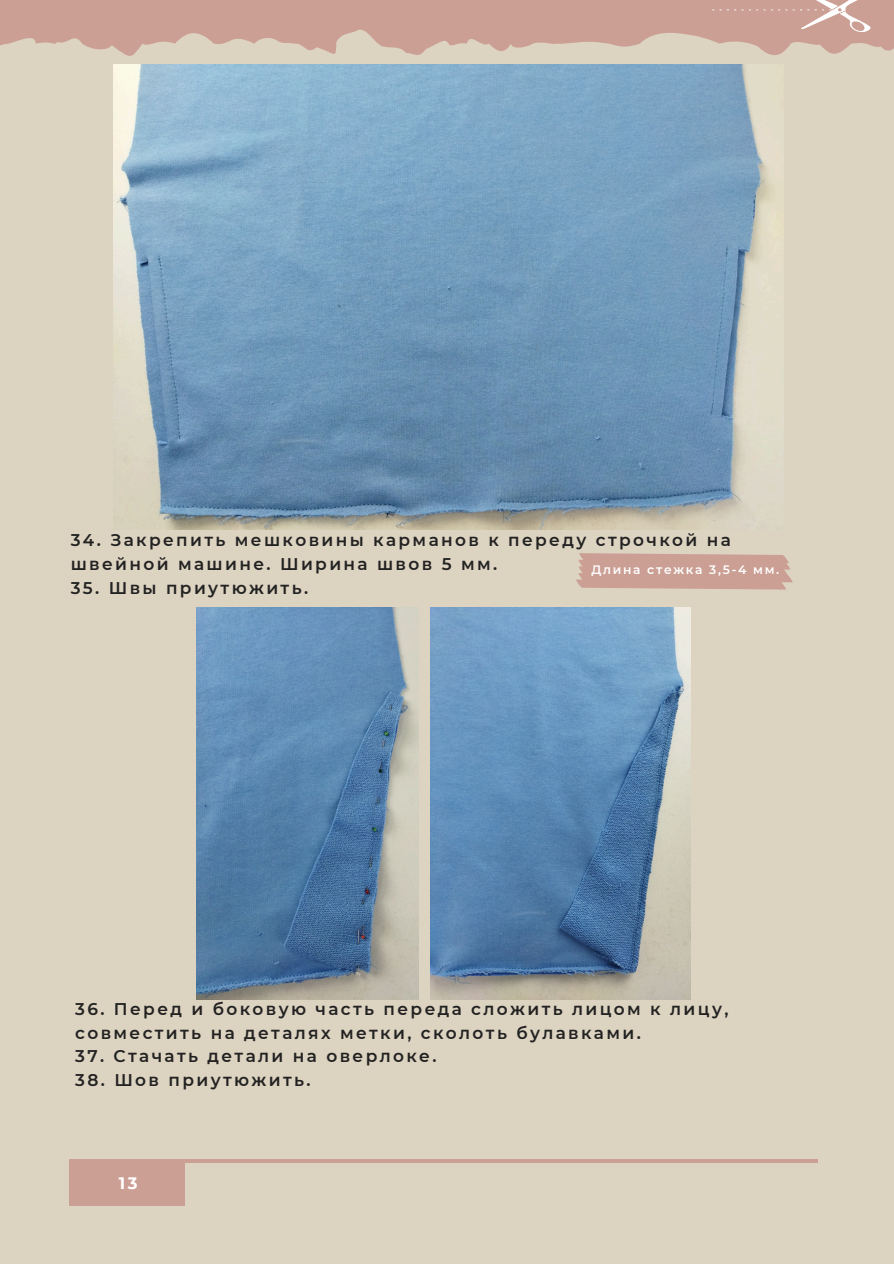
<style>
.page{position:relative;width:894px;height:1264px;background:#fff}
.page>*{position:absolute;margin:0;border:0;box-sizing:border-box;transform-origin:0 0}
.t1{font:600 16.95px/23.7px "Montserrat";letter-spacing:.14em;color:#222}
.t2{font:700 16.5px "Montserrat";color:#fff}
.t3{font:600 12.15px "Montserrat";letter-spacing:.14em;color:#fff}
</style>
<div class="page">
<div style="left:0;top:0;width:893px;height:1263px;background:#ddd3c1"></div>
<div style="left:70px;top:1159px;width:115px;height:46px;background:#cb9f94"></div>
<hr style="left:70px;top:1159px;width:747px;height:3px;background:#cb9f94">
<svg style="left:0;top:0;width:893px;height:56px;fill:#cb9f94"></svg>
<svg style="left:756px;top:0;width:116px;height:33px"></svg>
<svg style="left:734px;top:9px;width:16px;height:1px"></svg>
<svg style="left:712px;top:9px;width:16px;height:1px"></svg>
<img style="left:113px;top:64px;width:670px;height:466px">
<svg style="left:576px;top:553px;width:216px;height:36px"></svg>
<img style="left:197px;top:607px;width:221px;height:392px">
<img style="left:430px;top:607px;width:260px;height:392px">
<p class="t1" style="left:71px;top:528px;width:661px">34. Закрепить мешковины карманов к переду строчкой на швейной машине. Ширина швов 5 мм.</p>
<p class="t1" style="left:71px;top:576px;width:239px">35. Швы приутюжить.</p>
<h1 class="t3" style="left:591px;top:562px;width:189px">Длина стежка 3,5-4 мм.</h1>
<p class="t1" style="left:75px;top:997px;width:654px">36. Перед и боковую часть переда сложить лицом к лицу, совместить на деталях метки, сколоть булавками.</p>
<p class="t1" style="left:75px;top:1044px;width:363px">37. Стачать детали на оверлоке.</p>
<p class="t1" style="left:75px;top:1068px;width:237px">38. Шов приутюжить.</p>
<p class="t2" style="left:119px;top:1172px;width:20px">13</p>
</div>
